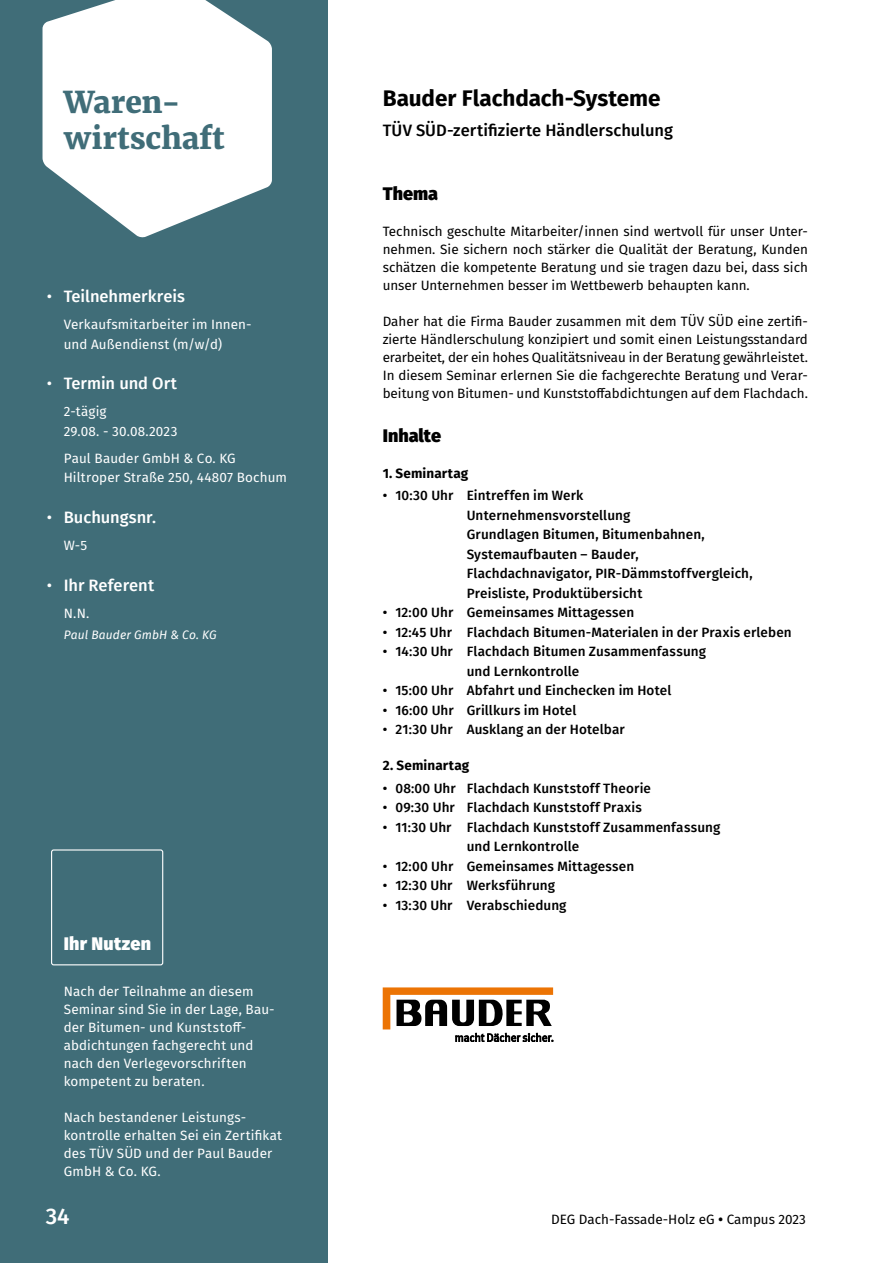
<style>
.page{position:relative;width:893px;height:1263px;background:#fff}
.page>*{position:absolute;margin:0;border:0;box-sizing:border-box;transform-origin:0 0}
.t1{font:800 30px "Merriweather";color:#406d78}
.t2{font:700 22.5px "Fira Sans";color:#000}
.t3{font:500 22.5px "Fira Sans";color:#fff}
.t4{font:900 18px "Fira Sans";color:#000}
.t5{font:900 18px "Fira Sans";letter-spacing:.015em;color:#fff}
.t6{font:500 16.5px "Fira Sans";color:#fff}
.t7{font:500 16.5px "Fira Sans";color:#000}
.t8{font:500 13.5px/19.5px "Fira Sans";letter-spacing:.01em;color:#000}
.t9{font:13.5px/18px "Fira Sans";color:#000;text-align:justify}
.t10{font:13.5px/18px "Fira Sans";letter-spacing:.01em;color:#fff}
.t11{font:700 13.5px "Fira Sans";letter-spacing:.01em;color:#000}
.t12{font:italic 12px "Fira Sans";letter-spacing:.01em;color:#fff}
.s1{font-weight:400}
.s2{font-family:"DM Sans";font-weight:700}
</style>
<div class="page">
<div style="left:0;top:0;width:327px;height:1263px;background:#406d78"></div>
<svg style="left:43px;top:0;width:229px;height:238px;fill:#fff"></svg>
<div style="left:51px;top:849px;width:112px;height:116px;border:1px solid #fff;border-radius:2px"></div>
<svg style="left:383px;top:987px;width:170px;height:55px"></svg>
<p class="t1" style="left:64px;top:82px;width:119px">Waren-</p>
<p class="t1" style="left:64px;top:118px;width:162px">wirtschaft</p>
<p class="t6" style="left:47px;top:283px;width:140px"><span class="s1">•</span> Teilnehmerkreis</p>
<p class="t10" style="left:64px;top:315px;width:189px">Verkaufsmitarbeiter im Innen-</p>
<p class="t10" style="left:64px;top:335px;width:160px">und Außendienst (m/w/d)</p>
<p class="t6" style="left:47px;top:370px;width:132px"><span class="s1">•</span> Termin und Ort</p>
<p class="t10" style="left:64px;top:402px;width:44px">2-tägig</p>
<p class="t10" style="left:64px;top:422px;width:115px">29.08. - 30.08.2023</p>
<p class="t10" style="left:64px;top:449px;width:173px">Paul Bauder GmbH &amp; Co. KG</p>
<p class="t10" style="left:64px;top:468px;width:225px">Hiltroper Straße 250, 44807 Bochum</p>
<p class="t6" style="left:47px;top:504px;width:111px"><span class="s1">•</span> Buchungsnr.</p>
<p class="t10" style="left:64px;top:536px;width:25px">W-5</p>
<p class="t6" style="left:47px;top:571px;width:109px"><span class="s1">•</span> Ihr Referent</p>
<p class="t10" style="left:64px;top:603px;width:27px">N.N.</p>
<p class="t12" style="left:64px;top:625px;width:154px">Paul Bauder GmbH &amp; Co. KG</p>
<p class="t5" style="left:64px;top:927px;width:89px">Ihr Nutzen</p>
<p class="t10" style="left:64px;top:982px;width:191px">Nach der Teilnahme an diesem</p>
<p class="t10" style="left:64px;top:1000px;width:212px">Seminar sind Sie in der Lage, Bau&shy;der Bitumen- und Kunststoff-</p>
<p class="t10" style="left:64px;top:1036px;width:191px">abdichtungen fachgerecht und nach den Verlegevorschriften</p>
<p class="t10" style="left:64px;top:1072px;width:142px">kompetent zu beraten.</p>
<p class="t10" style="left:64px;top:1108px;width:184px">Nach bestandener Leistungs-</p>
<p class="t10" style="left:64px;top:1126px;width:220px">kontrolle erhalten Sei ein Zertifikat des TÜV SÜD und der Paul Bauder<br>GmbH &amp; Co. KG.</p>
<p class="t2" style="left:383px;top:79px;width:279px">Bauder Flachdach-Systeme</p>
<p class="t7" style="left:383px;top:117px;width:292px">TÜV SÜD-zertifizierte Händlerschulung</p>
<p class="t4" style="left:383px;top:178px;width:57px">Thema</p>
<p class="t9" style="left:383px;top:222px;width:427px">Technisch geschulte Mitarbeiter/innen sind wertvoll für unser Unter&shy;nehmen. Sie sichern noch stärker die Qualität der Beratung, Kunden schätzen die kompetente Beratung und sie tragen dazu bei, dass sich unser Unternehmen besser im Wettbewerb behaupten kann.</p>
<p class="t9" style="left:383px;top:312px;width:427px">Daher hat die Firma Bauder zusammen mit dem TÜV SÜD eine zertifi&shy;zierte Händlerschulung konzipiert und somit einen Leistungsstandard erarbeitet, der ein hohes Qualitätsniveau in der Beratung gewährleistet.<br>In diesem Seminar erlernen Sie die fachgerechte Beratung und Verar&shy;beitung von Bitumen- und Kunststoffabdichtungen auf dem Flachdach.</p>
<p class="t4" style="left:383px;top:419px;width:60px">Inhalte</p>
<p class="t11" style="left:383px;top:461px;width:87px">1. Seminartag</p>
<p class="t8" style="left:383px;top:485px;width:202px">• 10:30 Uhr Eintreffen im Werk</p>
<p class="t8" style="left:467px;top:504px;width:165px">Unternehmensvorstellung</p>
<p class="t8" style="left:467px;top:524px;width:240px">Grundlagen Bitumen, Bitumenbahnen,<br>Systemaufbauten – Bauder,</p>
<p class="t8" style="left:467px;top:563px;width:287px">Flachdachnavigator, PIR-Dämmstoffvergleich,</p>
<p class="t8" style="left:467px;top:582px;width:177px">Preisliste, Produktübersicht</p>
<p class="t8" style="left:383px;top:602px;width:253px">• 12:00 Uhr Gemeinsames Mittagessen</p>
<p class="t8" style="left:383px;top:621px;width:410px">• 12:45 Uhr Flachdach Bitumen-Materialen in der Praxis erleben</p>
<p class="t8" style="left:467px;top:641px;width:241px;text-indent:-84px">• 14:30 Uhr Flachdach Bitumen Zusammenfassung und Lernkontrolle</p>
<p class="t8" style="left:383px;top:680px;width:290px">• 15:00 Uhr Abfahrt und Einchecken im Hotel</p>
<p class="t8" style="left:383px;top:699px;width:195px">• 16:00 Uhr Grillkurs im Hotel</p>
<p class="t8" style="left:383px;top:719px;width:244px">• 21:30 Uhr Ausklang an der Hotelbar</p>
<p class="t11" style="left:383px;top:754px;width:88px">2. Seminartag</p>
<p class="t8" style="left:383px;top:777px;width:270px">• 08:00 Uhr Flachdach Kunststoff Theorie</p>
<p class="t8" style="left:383px;top:797px;width:261px">• 09:30 Uhr Flachdach Kunststoff Praxis</p>
<p class="t8" style="left:467px;top:816px;width:255px;text-indent:-84px">• 11:30 Uhr Flachdach Kunststoff Zusammenfassung und Lernkontrolle</p>
<p class="t8" style="left:383px;top:855px;width:253px">• 12:00 Uhr Gemeinsames Mittagessen</p>
<p class="t8" style="left:383px;top:875px;width:174px">• 12:30 Uhr Werksführung</p>
<p class="t8" style="left:383px;top:894px;width:185px">• 13:30 Uhr Verabschiedung</p>
<h2 class="t3" style="left:46px;top:1198px;width:25px">34</h2>
<p class="t9" style="left:551px;top:1210px;width:256px">DEG Dach-Fassade-Holz eG <span class="s2">•</span> Campus 2023</p>
</div>
